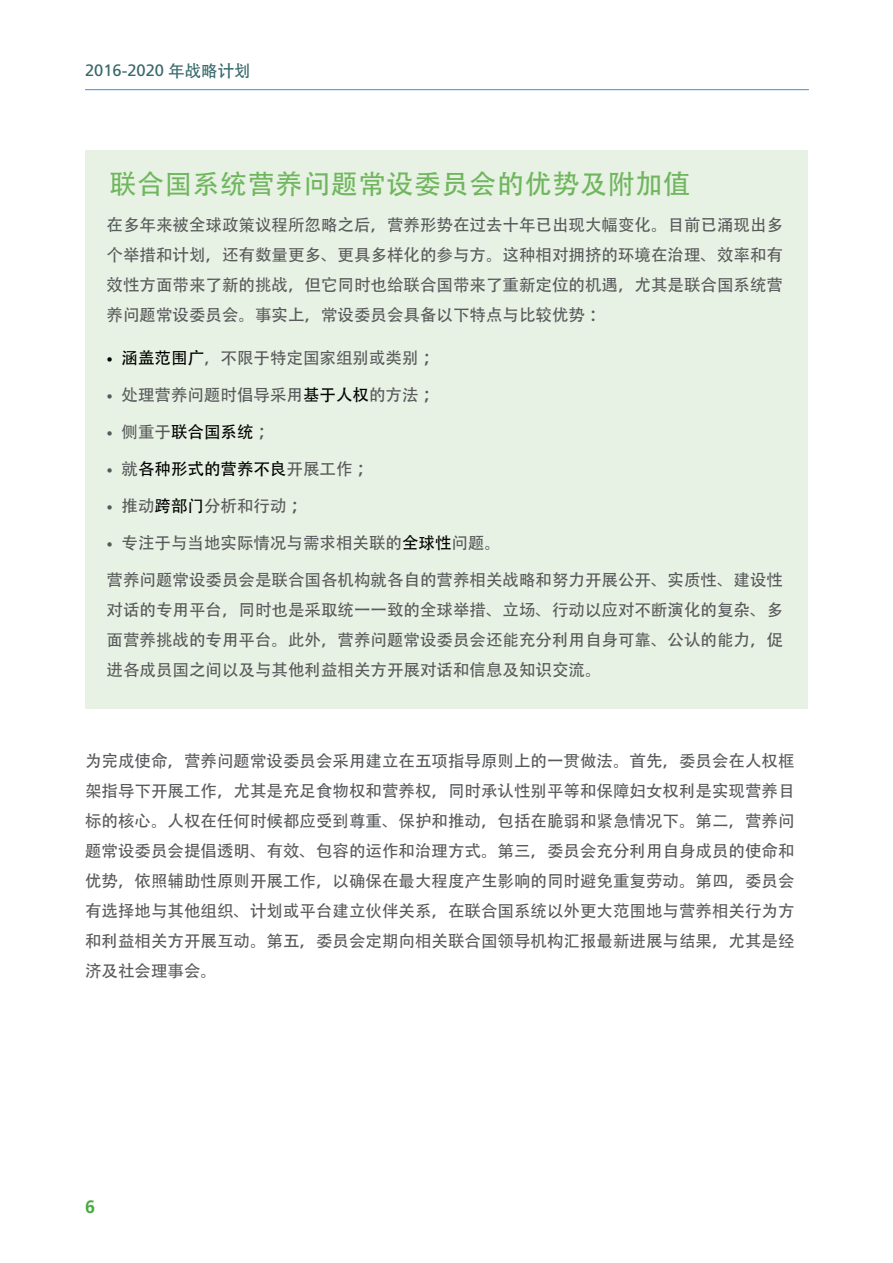
<style>
.page{position:relative;width:893px;height:1263px;background:#fff}
.page>*{position:absolute;margin:0;border:0;box-sizing:border-box;transform-origin:0 0}
.t1{font:27px "Adobe Heiti Std";letter-spacing:.025em;color:#70b65f}
.t2{font:700 18px "Frutiger LT Std";color:#49aa42}
.t3{font:16.5px/30px "Adobe Heiti Std";color:#58595b;text-align:justify}
.t4{font:16.5px "Adobe Heiti Std";color:#000}
.t5{font:16.5px "Frutiger LT Std";color:#37686b}
.s1{font-family:"Adobe Heiti Std"}
.s2{font-family:"Minion Pro";color:#000}
.s3{color:#000}
.s4{font-family:"Minion Pro"}
.s5{font-family:"Minion Pro";color:#58595b}
.s6{color:#58595b}
</style>
<div class="page">
<hr style="left:85px;top:89px;width:724px;height:1px;background:#3e8ede">
<div style="left:85px;top:150px;width:723px;height:558px;background:#e8f2e4"></div>
<p class="t5" style="left:85px;top:61px;width:167px">2016<span class="s1">-</span>2020 <span class="s1">年战略计划</span></p>
<h1 class="t1" style="left:110px;top:168px;width:582px">联合国系统营养问题常设委员会的优势及附加值</h1>
<p class="t3" style="left:107px;top:210px;width:678px">在多年来被全球政策议程所忽略之后，营养形势在过去十年已出现大幅变化。目前已涌现出多个举措和计划，还有数量更多、更具多样化的参与方。这种相对拥挤的环境在治理、效率和有效性方面带来了新的挑战，但它同时也给联合国带来了重新定位的机遇，尤其是联合国系统营养问题常设委员会。事实上，常设委员会具备以下特点与比较优势：</p>
<p class="t3" style="left:107px;top:343px;width:334px"><span class="s2">•</span> <span class="s3">涵盖范围广</span>，不限于特定国家组别或类别；</p>
<p class="t3" style="left:107px;top:380px;width:334px"><span class="s4">•</span> 处理营养问题时倡导采用<span class="s3">基于人权</span>的方法；</p>
<p class="t4" style="left:107px;top:422px;width:169px"><span class="s5">•</span> <span class="s6">侧重于</span>联合国系统<span class="s6">；</span></p>
<p class="t4" style="left:107px;top:459px;width:268px"><span class="s5">•</span> <span class="s6">就</span>各种形式的营养不良<span class="s6">开展工作；</span></p>
<p class="t3" style="left:107px;top:492px;width:202px"><span class="s4">•</span> 推动<span class="s3">跨部门</span>分析和行动；</p>
<p class="t3" style="left:107px;top:529px;width:396px"><span class="s4">•</span> 专注于与当地实际情况与需求相关联的<span class="s3">全球性</span>问题。</p>
<p class="t3" style="left:107px;top:566px;width:678px">营养问题常设委员会是联合国各机构就各自的营养相关战略和努力开展公开、实质性、建设性对话的专用平台，同时也是采取统一一致的全球举措、立场、行动以应对不断演化的复杂、多面营养挑战的专用平台。此外，营养问题常设委员会还能充分利用自身可靠、公认的能力，促进各成员国之间以及与其他利益相关方开展对话和信息及知识交流。</p>
<p class="t3" style="left:85px;top:746px;width:711px">为完成使命，营养问题常设委员会采用建立在五项指导原则上的一贯做法。首先，委员会在人权框架指导下开展工作，尤其是充足食物权和营养权，同时承认性别平等和保障妇女权利是实现营养目标的核心。人权在任何时候都应受到尊重、保护和推动，包括在脆弱和紧急情况下。第二，营养问题常设委员会提倡透明、有效、包容的运作和治理方式。第三，委员会充分利用自身成员的使命和优势，依照辅助性原则开展工作，以确保在最大程度产生影响的同时避免重复劳动。第四，委员会有选择地与其他组织、计划或平台建立伙伴关系，在联合国系统以外更大范围地与营养相关行为方和利益相关方开展互动。第五，委员会定期向相关联合国领导机构汇报最新进展与结果，尤其是经济及社会理事会。</p>
<p class="t2" style="left:85px;top:1196px;width:12px">6</p>
</div>
